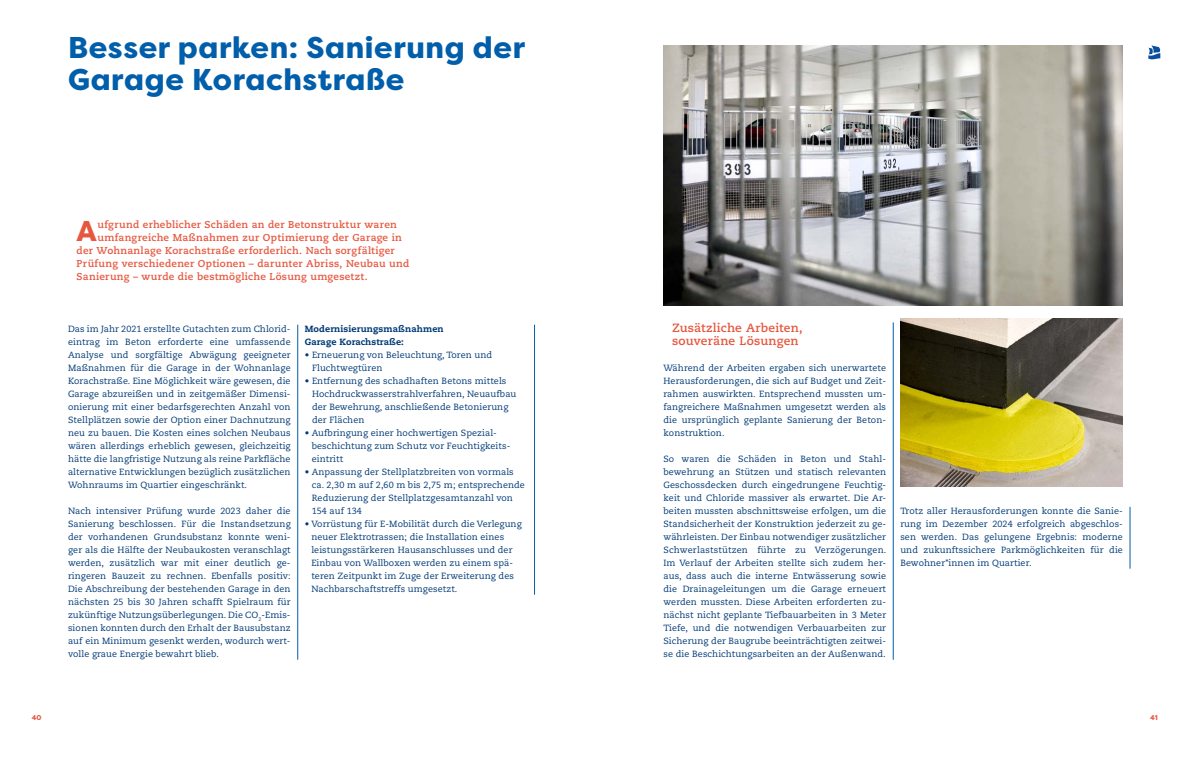
<style>
.page{position:relative;width:1191px;height:766px;background:#fff}
.page>*{position:absolute;margin:0;border:0;box-sizing:border-box;transform-origin:0 0}
.Headline_30_Pt_linksbündig{font:800 30px/32px "Filson Pro";letter-spacing:.02em;color:#005eaa}
.Copy_intro_Initial{font:800 28.6px "Filson Pro";color:#e6573f}
.Zwischenheadline_1{font:700 12px/13px "Caecilia LT Pro 75";letter-spacing:.015em;color:#e6573f}
.Copy_intro_Initial-2{font:700 10px "Caecilia LT Pro 75";letter-spacing:.025em;color:#e6573f}
.Copytext_Caecilia_roman{font:9px/13px "Caecilia LT Pro 55 Roman";letter-spacing:.01em;color:#003a76}
.Copytext_Caecilia_roman-2{font:800 9px/13px "Caecilia LT Pro 85";letter-spacing:.01em;color:#003a76}
.t1{font:800 7px "Filson Pro";color:#e6573f}
</style>
<div class="page">
<svg style="left:1148px;top:45px;width:13px;height:15px"></svg>
<hr style="left:297px;top:324px;width:1px;height:335px;background:#005eaa">
<hr style="left:534px;top:324px;width:1px;height:270px;background:#005eaa">
<hr style="left:893px;top:322px;width:1px;height:337px;background:#005eaa">
<img style="left:663px;top:45px;width:460px;height:260px">
<img style="left:900px;top:318px;width:223px;height:169px">
<hr style="left:1129px;top:506px;width:1px;height:62px;background:#005eaa">
<p class="Headline_30_Pt_linksbündig" style="left:68px;top:32px;width:458px">Besser parken: Sanierung der<br>Garage Korachstraße</p>
<p class="Copy_intro_Initial" style="left:77px;top:212px;width:22px">A</p>
<p class="Copy_intro_Initial-2" style="left:97px;top:217px;width:301px">ufgrund erheblicher Schäden an der Betonstruktur waren</p>
<p class="Copy_intro_Initial-2" style="left:97px;top:230px;width:306px">umfangreiche Maßnahmen zur Optimierung der Garage in</p>
<p class="Copy_intro_Initial-2" style="left:77px;top:243px;width:320px">der Wohnanlage Korachstraße erforderlich. Nach sorgfältiger</p>
<p class="Copy_intro_Initial-2" style="left:77px;top:256px;width:334px">Prüfung verschiedener Optionen – darunter Abriss, Neubau und</p>
<p class="Copy_intro_Initial-2" style="left:77px;top:269px;width:293px">Sanierung – wurde die bestmögliche Lösung umgesetzt.</p>
<p class="Copytext_Caecilia_roman" style="left:68px;top:322px;width:224px">Das im Jahr 2021 erstellte Gutachten zum Chlorid&shy;eintrag im Beton erforderte eine umfassende Analyse und sorgfältige Abwägung geeigneter Maßnahmen für die Garage in der Wohnanlage Korachstraße. Eine Möglichkeit wäre gewesen, die Garage abzureißen und in zeitgemäßer Dimensi&shy;onierung mit einer bedarfsgerechten Anzahl von Stellplätzen sowie der Option einer Dachnutzung neu zu bauen. Die Kosten eines solchen Neubaus wären allerdings erheblich gewesen, gleichzeitig hätte die langfristige Nutzung als reine Parkfläche alternative Entwicklungen bezüglich zusätzlichen Wohnraums im Quartier eingeschränkt.</p>
<p class="Copytext_Caecilia_roman" style="left:68px;top:504px;width:224px">Nach intensiver Prüfung wurde 2023 daher die Sanierung beschlossen. Für die Instandsetzung der vorhandenen Grundsubstanz konnte weni&shy;ger als die Hälfte der Neubaukosten veranschlagt werden, zusätzlich war mit einer deutlich ge&shy;ringeren Bauzeit zu rechnen. Ebenfalls positiv:<br>Die Abschreibung der bestehenden Garage in den nächsten 25 bis 30 Jahren schafft Spielraum für zukünftige Nutzungsüberlegungen. Die CO<sub>2</sub>-Emis&shy;sionen konnten durch den Erhalt der Bausubstanz auf ein Minimum gesenkt werden, wodurch wert&shy;volle graue Energie bewahrt blieb.</p>
<p class="Copytext_Caecilia_roman-2" style="left:305px;top:321px;width:140px">Modernisierungsmaßnahmen<br>Garage Korachstraße:</p>
<p class="Copytext_Caecilia_roman" style="left:312px;top:348px;width:182px;text-indent:-7px">• Erneuerung von Beleuchtung, Toren und<br>Fluchtwegtüren</p>
<p class="Copytext_Caecilia_roman" style="left:312px;top:374px;width:206px;text-indent:-7px">• Entfernung des schadhaften Betons mittels Hochdruckwasserstrahlverfahren, Neuaufbau der Bewehrung, anschließende Betonierung der Flächen</p>
<p class="Copytext_Caecilia_roman" style="left:312px;top:426px;width:199px;text-indent:-7px">• Aufbringung einer hochwertigen Spezial&shy;beschichtung zum Schutz vor Feuchtigkeits&shy;eintritt</p>
<p class="Copytext_Caecilia_roman" style="left:312px;top:465px;width:215px;text-indent:-7px">• Anpassung der Stellplatzbreiten von vormals ca. 2,30 m auf 2,60 m bis 2,75 m; entsprechende Reduzierung der Stellplatzgesamtanzahl von 154 auf 134</p>
<p class="Copytext_Caecilia_roman" style="left:311px;top:517px;width:212px;text-indent:-7px">• Vorrüstung für E-Mobilität durch die Verlegung neuer Elektrotrassen; die Installation eines leistungsstärkeren Hausanschlusses und der Einbau von Wallboxen werden zu einem spä&shy;teren Zeitpunkt im Zuge der Erweiterung des Nachbarschaftstreffs umgesetzt.</p>
<p class="Zwischenheadline_1" style="left:672px;top:320px;width:132px">Zusätzliche Arbeiten, souveräne Lösungen</p>
<p class="Copytext_Caecilia_roman" style="left:663px;top:361px;width:224px;text-align:justify">Während der Arbeiten ergaben sich unerwartete Herausforderungen, die sich auf Budget und Zeit&shy;rahmen auswirkten. Entsprechend mussten um&shy;fangreichere Maßnahmen umgesetzt werden als die ursprünglich geplante Sanierung der Beton&shy;konstruktion.</p>
<p class="Copytext_Caecilia_roman" style="left:663px;top:452px;width:224px">So waren die Schäden in Beton und Stahl&shy;bewehrung an Stützen und statisch relevanten Geschossdecken durch eingedrungene Feuchtig&shy;keit und Chloride massiver als erwartet. Die Ar&shy;beiten mussten abschnittsweise erfolgen, um die Standsicherheit der Konstruktion jederzeit zu ge&shy;währleisten. Der Einbau notwendiger zusätzlicher Schwerlaststützen führte zu Verzögerungen.<br>Im Verlauf der Arbeiten stellte sich zudem her&shy;aus, dass auch die interne Entwässerung sowie die Drainageleitungen um die Garage erneuert werden mussten. Diese Arbeiten erforderten zu&shy;nächst nicht geplante Tiefbauarbeiten in 3 Meter Tiefe, und die notwendigen Verbauarbeiten zur Sicherung der Baugrube beeinträchtigten zeitwei&shy;se die Beschichtungsarbeiten an der Außenwand.</p>
<p class="Copytext_Caecilia_roman" style="left:900px;top:504px;width:224px;text-align:justify">Trotz aller Herausforderungen konnte die Sanie&shy;rung im Dezember 2024 erfolgreich abgeschlos&shy;sen werden. Das gelungene Ergebnis: moderne und zukunftssichere Parkmöglichkeiten für die Bewohner*innen im Quartier.</p>
<p class="t1" style="left:32px;top:713px;width:11px">40</p>
<p class="t1" style="left:1150px;top:713px;width:9px">41</p>
</div>
